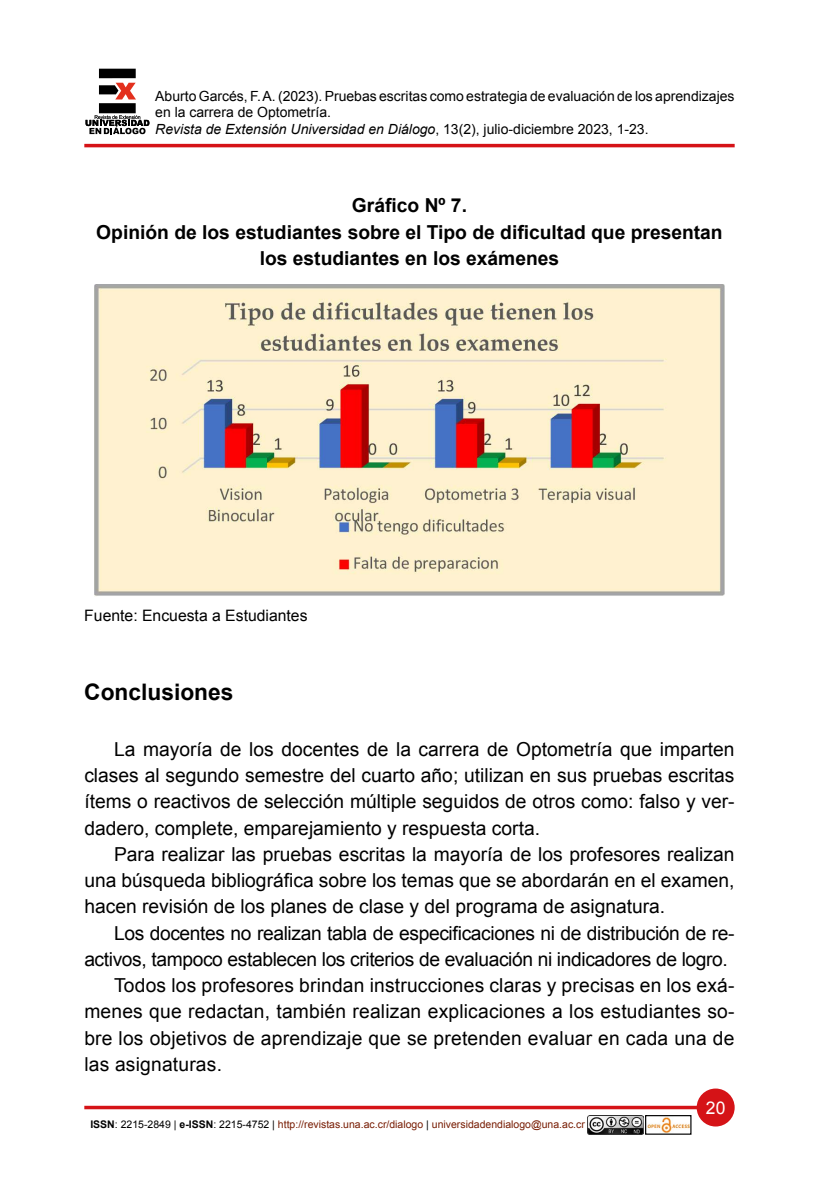
<style>
.page{position:relative;width:819px;height:1197px;background:#fff}
.page>*{position:absolute;margin:0;border:0;box-sizing:border-box;transform-origin:0 0}
.t1{font:700 22.75px "Arial";color:#000}
.t2{font:19.25px/26.2px "Arial";color:#000;text-align:justify}
.t3{font:19.25px "Arial";letter-spacing:-.02em;color:#000}
.t4{font:700 19.25px/26.2px "Arial";color:#000;text-align:center}
.t5{font:17.5px "Arial";color:#fff}
.t6{font:15.75px "Arial";color:#000}
.t7{font:14px/16.8px "Arial";color:#000}
.t8{font:10.5px "Arial";color:#781d04}
.s1{font-style:italic}
.s2{font-weight:700;color:#000}
.s3{color:#000}
</style>
<div class="page">
<svg style="left:86px;top:69px;width:63px;height:65px"></svg>
<div style="left:698px;top:1089px;width:36px;height:37px;background:#d51317;border-radius:50%"></div>
<div style="left:697px;top:1089px;width:38px;height:38px;border:2px solid #d51317;border-radius:50%"></div>
<hr style="left:84px;top:1106px;width:615px;height:3px;background:#d51317">
<hr style="left:84px;top:144px;width:651px;height:3px;background:#d51317">
<img style="left:588px;top:1115px;width:56px;height:20px">
<img style="left:647px;top:1117px;width:43px;height:16px">
<div style="left:645px;top:1115px;width:47px;height:20px;border:1px solid #000"></div>
<img style="left:95px;top:284px;width:629px;height:312px">
<p class="t7" style="left:155px;top:87px;width:581px">Aburto Garcés, F. A. (2023). Pruebas escritas como estrategia de evaluación de los aprendizajes en la carrera de Optometría.<br><span class="s1">Revista de Extensión Universidad en Diálogo</span>, 13(2), julio-diciembre 2023, 1-23.</p>
<p class="t4" style="left:96px;top:193px;width:628px">Gráfico Nº 7.<br>Opinión de los estudiantes sobre el Tipo de dificultad que presentan los estudiantes en los exámenes</p>
<p class="t6" style="left:84px;top:605px;width:225px">Fuente: Encuesta a Estudiantes</p>
<p class="t1" style="left:84px;top:677px;width:151px">Conclusiones</p>
<p class="t2" style="left:84px;top:736px;width:652px;text-indent:30px">La mayoría de los docentes de la carrera de Optometría que imparten clases al segundo semestre del cuarto año; utilizan en sus pruebas escritas ítems o reactivos de selección múltiple seguidos de otros como: falso y ver&shy;dadero, complete, emparejamiento y respuesta corta.</p>
<p class="t2" style="left:84px;top:841px;width:652px;text-indent:30px">Para realizar las pruebas escritas la mayoría de los profesores realizan una búsqueda bibliográfica sobre los temas que se abordarán en el examen, hacen revisión de los planes de clase y del programa de asignatura.</p>
<p class="t3" style="left:114px;top:920px;width:622px">Los docentes no realizan tabla de especificaciones ni de distribución de re-</p>
<p class="t3" style="left:84px;top:946px;width:645px">activos, tampoco establecen los criterios de evaluación ni indicadores de logro.</p>
<p class="t2" style="left:114px;top:972px;width:622px">Todos los profesores brindan instrucciones claras y precisas en los exá-</p>
<p class="t2" style="left:84px;top:999px;width:652px">menes que redactan, también realizan explicaciones a los estudiantes so-</p>
<p class="t2" style="left:84px;top:1025px;width:652px">bre los objetivos de aprendizaje que se pretenden evaluar en cada una de</p>
<p class="t2" style="left:84px;top:1051px;width:139px">las asignaturas.</p>
<p class="t8" style="left:90px;top:1117px;width:496px"><span class="s2">ISSN</span><span class="s3">: 2215-2849 |</span> <span class="s2">e-ISSN</span><span class="s3">: 2215-4752 |</span> http://revistas.una.ac.cr/dialogo <span class="s3">|</span> universidadendialogo@una.ac.cr</p>
<p class="t5" style="left:706px;top:1096px;width:21px">20</p>
</div>
